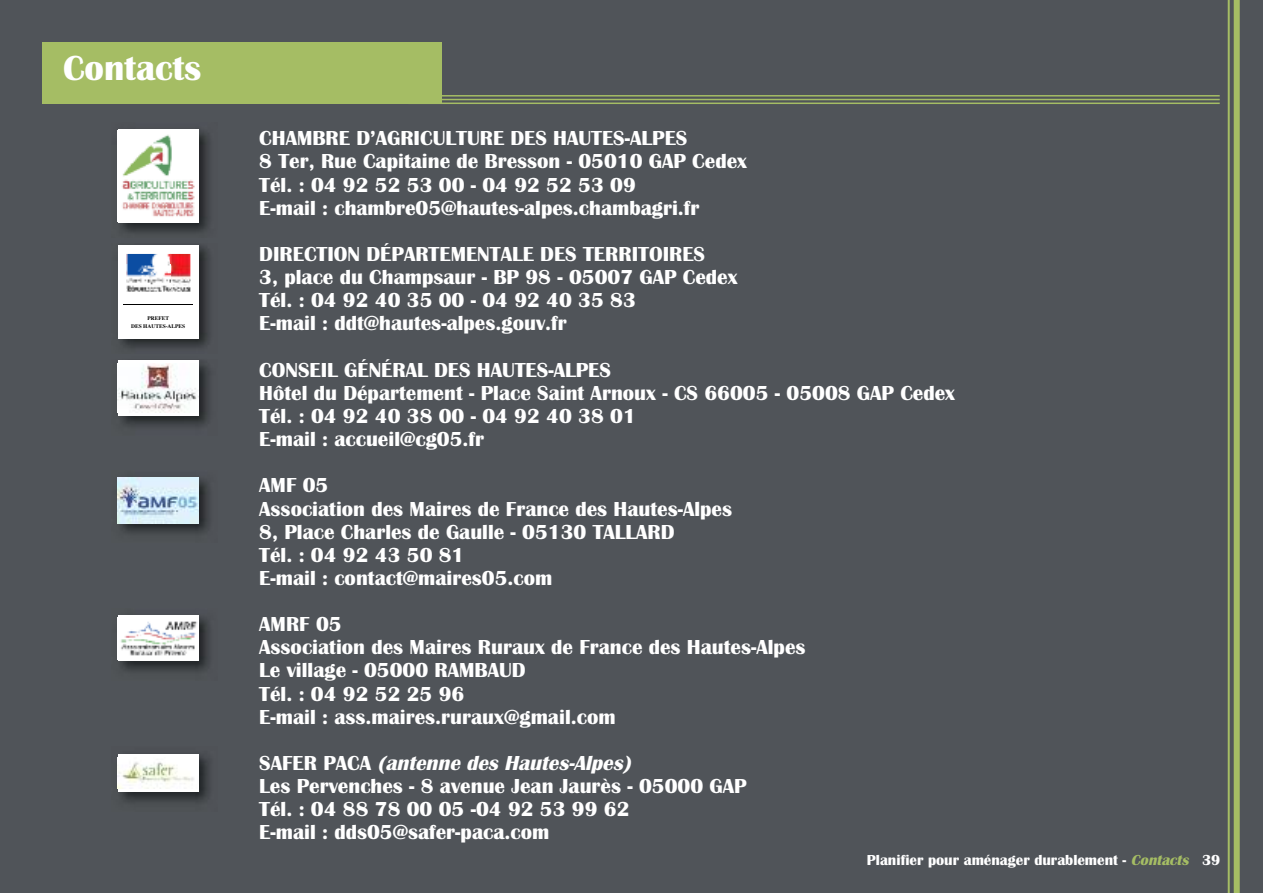
<style>
.page{position:relative;width:1263px;height:893px;background:#505459}
.page>*{position:absolute;margin:0;border:0;box-sizing:border-box;transform-origin:0 0}
.t1{font:700 36px "Britannic";color:#fff}
.t2{font:700 21px/23.1px "Britannic";color:#fff}
.t3{font:700 15px "Britannic";color:#fff}
.t4{font:700 5.4px "Times";color:#000}
.s1{font-style:italic}
.s2{font-style:italic;color:#a5bd64}
</style>
<div class="page">
<div style="left:42px;top:43px;width:399px;height:61px;background:#a5bd64"></div>
<hr style="left:408px;top:103px;width:812px;height:1px;background:#a5bd64">
<hr style="left:408px;top:99px;width:812px;height:1px;background:#a5bd64">
<hr style="left:408px;top:95px;width:812px;height:2px;background:#a5bd64">
<img style="left:117px;top:130px;width:93px;height:297px">
<div style="left:118px;top:129px;width:81px;height:94px;background:#fff"></div>
<img style="left:122px;top:134px;width:73px;height:83px">
<div style="left:118px;top:245px;width:81px;height:93px;background:#fff"></div>
<img style="left:126px;top:254px;width:64px;height:38px">
<svg style="left:123px;top:304px;width:70px;height:1px"></svg>
<hr style="left:123px;top:305px;width:70px;height:1px;background:#000">
<div style="left:118px;top:361px;width:81px;height:55px;background:#fff"></div>
<img style="left:118px;top:364px;width:81px;height:49px">
<img style="left:117px;top:755px;width:93px;height:48px">
<div style="left:118px;top:754px;width:81px;height:37px;background:#fff"></div>
<img style="left:118px;top:762px;width:76px;height:26px">
<img style="left:117px;top:477px;width:93px;height:57px">
<img style="left:118px;top:478px;width:81px;height:45px">
<img style="left:117px;top:615px;width:93px;height:57px">
<div style="left:118px;top:616px;width:81px;height:45px;background:#fff"></div>
<img style="left:120px;top:621px;width:78px;height:35px">
<div style="left:1234px;top:0;width:6px;height:893px;background:#a5bd64"></div>
<hr style="left:1228px;top:0;width:2px;height:893px;background:#a5bd64">
<h1 class="t1" style="left:63px;top:47px;width:140px">Contacts</h1>
<p class="t4" style="left:148px;top:316px;width:23px">PREFET</p>
<p class="t4" style="left:131px;top:324px;width:55px">DES HAUTES-ALPES</p>
<p class="t2" style="left:259px;top:126px;width:489px">CHAMBRe D’AGRiCULtURe DeS HAUteS-ALPeS<br>8 ter, Rue Capitaine de Bresson - 05010 GAP Cedex tél. : 04 92 52 53 00 - 04 92 52 53 09<br>e-mail : chambre05@hautes-alpes.chambagri.fr</p>
<p class="t2" style="left:259px;top:242px;width:480px">DiReCtioN DéPARteMeNtALe DeS teRRitoiReS<br>3, place du Champsaur - BP 98 - 05007 GAP Cedex tél. : 04 92 40 35 00 - 04 92 40 35 83<br>e-mail : ddt@hautes-alpes.gouv.fr</p>
<p class="t2" style="left:259px;top:358px;width:698px">CoNSeiL GéNéRAL DeS HAUteS-ALPeS<br>Hôtel du Département - Place Saint Arnoux - CS 66005 - 05008 GAP Cedex tél. : 04 92 40 38 00 - 04 92 40 38 01<br>e-mail : accueil@cg05.fr</p>
<p class="t2" style="left:259px;top:474px;width:474px">AMF 05<br>Association des Maires de France des Hautes-Alpes<br>8, Place Charles de Gaulle - 05130 tALLARD<br>tél. : 04 92 43 50 81<br>e-mail : contact@maires05.com</p>
<p class="t2" style="left:259px;top:612px;width:548px">AMRF 05<br>Association des Maires Ruraux de France des Hautes-Alpes<br>Le village - 05000 RAMBAUD<br>tél. : 04 92 52 25 96<br>e-mail : ass.maires.ruraux@gmail.com</p>
<p class="t2" style="left:259px;top:751px;width:489px">S A F e R P A C A <span class="s1">(antenne des Hautes-Alpes)<br></span>Les Pervenches - 8 avenue Jean Jaurès - 05000 GAP tél. : 04 88 78 00 05 -04 92 53 99 62<br>e-mail : dds05@safer-paca.com</p>
<p class="t3" style="left:867px;top:851px;width:355px">Planifier pour aménager durablement - <span class="s2">Contacts</span> 39</p>
</div>
